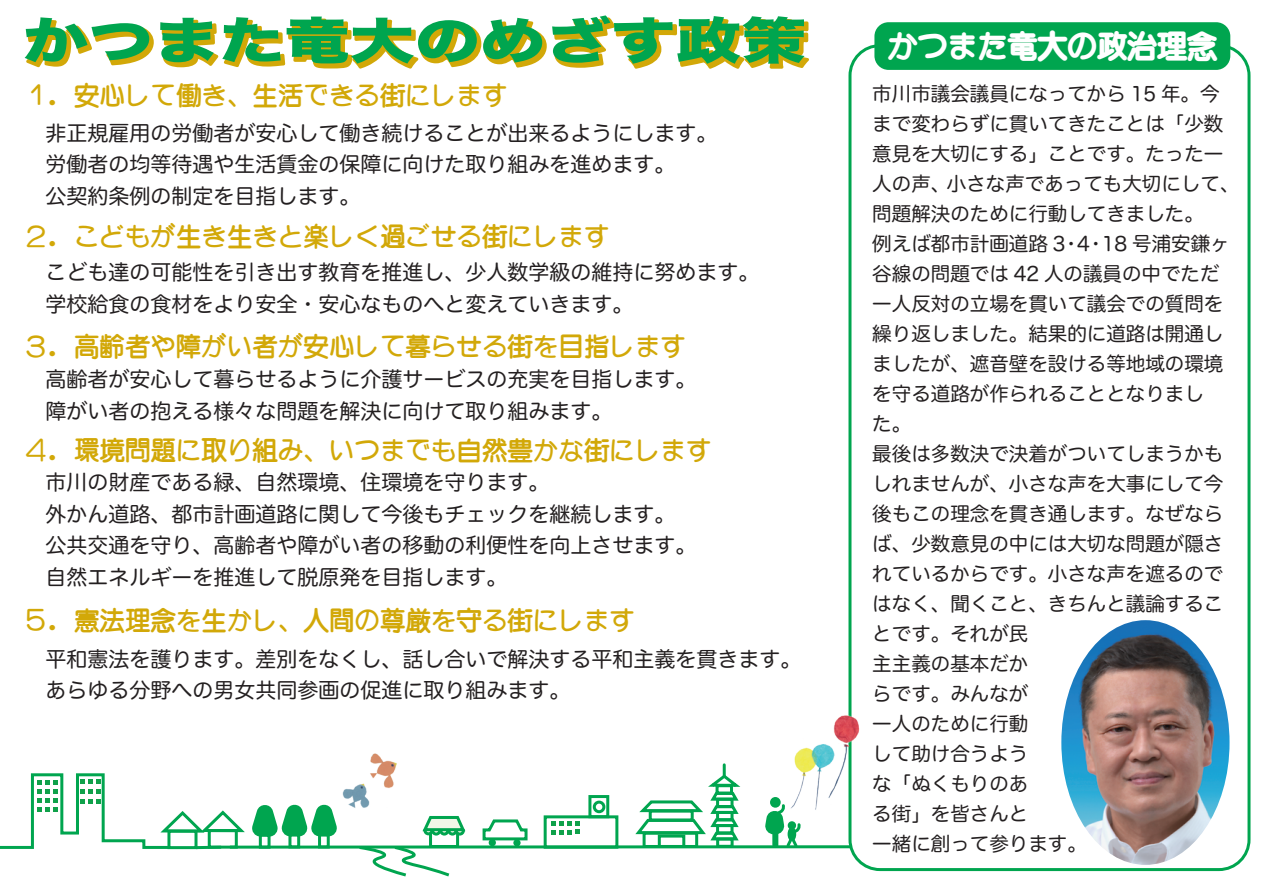
<style>
.page{position:relative;width:1263px;height:893px;background:#fff}
.page>*{position:absolute;margin:0;border:0;box-sizing:border-box;transform-origin:0 0}
.t1{font:49.95px "Hira Kaku Std W8";color:#00a54f;scale:1.31 1}
.t2{font:31.5px "TA marugo gf 01";letter-spacing:-.05em;color:#fff}
.t3{font:25.5px "TA marugo gf 03";color:#d2a808}
.t4{font:21px/31.5px "Hira Maru Pro W4";color:#231f20}
.t5{font:19.5px/30px "Hira Maru Pro W4";color:#231f20}
</style>
<div class="page">
<svg style="left:340px;top:845px;width:509px;height:4px"></svg>
<svg style="left:0;top:773px;width:340px;height:77px"></svg>
<svg style="left:356px;top:845px;width:97px;height:32px"></svg>
<div style="left:429px;top:828px;width:30px;height:20px;border:3px solid #00a54f"></div>
<svg style="left:422px;top:816px;width:44px;height:21px"></svg>
<div style="left:716px;top:837px;width:18px;height:11px;border:3px solid #00a54f"></div>
<div style="left:643px;top:832px;width:55px;height:16px;border:3px solid #00a54f"></div>
<svg style="left:635px;top:765px;width:106px;height:78px"></svg>
<div style="left:658px;top:834px;width:27px;height:14px;border:3px solid #00a54f"></div>
<div style="left:771px;top:798px;width:8px;height:8px;background:#00a54f;border-radius:50%"></div>
<div style="left:770px;top:797px;width:11px;height:11px;border:3px solid #00a54f;border-radius:50%"></div>
<div style="left:489px;top:839px;width:7px;height:7px;background:#00a54f;border-radius:50%"></div>
<div style="left:513px;top:839px;width:8px;height:7px;background:#00a54f;border-radius:50%"></div>
<svg style="left:482px;top:819px;width:46px;height:23px"></svg>
<div style="left:544px;top:815px;width:74px;height:34px;border:3px solid #00a54f"></div>
<div style="left:588px;top:795px;width:21px;height:23px;border:3px solid #00a54f"></div>
<div style="left:593px;top:801px;width:12px;height:12px;border:3px solid #00a54f;border-radius:50%"></div>
<svg style="left:551px;top:821px;width:29px;height:13px"></svg>
<svg style="left:765px;top:802px;width:36px;height:47px"></svg>
<div style="left:848px;top:44px;width:402px;height:827px;border:3px solid #00a54f;border-radius:30px"></div>
<div style="left:874px;top:22px;width:356px;height:48px;background:#00a54f;border-radius:14px"></div>
<svg style="left:26px;top:17px;width:783px;height:52px"></svg>
<img style="left:339px;top:753px;width:58px;height:61px">
<img style="left:787px;top:709px;width:73px;height:105px">
<img style="left:1061px;top:620px;width:168px;height:245px">
<h1 class="t1" style="left:23px;top:13px;width:599px">かつまた竜大のめざす政策</h1>
<h3 class="t3" style="left:23px;top:81px;width:486px">１．安心して働き、生活できる街にします</h3>
<p class="t4" style="left:45px;top:116px;width:673px">非正規雇用の労働者が安心して働き続けることが出来るようにします。労働者の均等待遇や生活賃金の保障に向けた取り組みを進めます。<br>公契約条例の制定を目指します。</p>
<h3 class="t3" style="left:23px;top:223px;width:588px">２．こどもが生き生きと楽しく過ごせる街にします</h3>
<p class="t4" style="left:45px;top:255px;width:715px">こども達の可能性を引き出す教育を推進し、少人数学級の維持に努めます。学校給食の食材をより安全・安心なものへと変えていきます。</p>
<h3 class="t3" style="left:23px;top:332px;width:665px">３．高齢者や障がい者が安心して暮らせる街を目指します</h3>
<p class="t4" style="left:45px;top:362px;width:652px">高齢者が安心して暮らせるように介護サービスの充実を目指します。障がい者の抱える様々な問題を解決に向けて取り組みます。</p>
<h3 class="t3" style="left:23px;top:436px;width:690px">４．環境問題に取り組み、いつまでも自然豊かな街にします</h3>
<p class="t4" style="left:45px;top:465px;width:652px">市川の財産である緑、自然環境、住環境を守ります。<br>外かん道路、都市計画道路に関して今後もチェックを継続します。公共交通を守り、高齢者や障がい者の移動の利便性を向上させます。自然エネルギーを推進して脱原発を目指します。</p>
<h3 class="t3" style="left:23px;top:606px;width:613px">５．憲法理念を生かし、人間の尊厳を守る街にします</h3>
<p class="t4" style="left:45px;top:642px;width:758px">平和憲法を護ります。差別をなくし、話し合いで解決する平和主義を貫きます。あらゆる分野への男女共同参画の促進に取り組みます。</p>
<h2 class="t2" style="left:887px;top:29px;width:333px">かつまた竜大の政治理念</h2>
<p class="t5" style="left:872px;top:78px;width:369px">市川市議会議員になってから 15 年。今まで変わらずに貫いてきたことは「少数意見を大切にする」ことです。たった一人の声、小さな声であっても大切にして、問題解決のために行動してきました。<br>例えば都市計画道路 3・4・18 号浦安鎌ヶ谷線の問題では 42 人の議員の中でただ一人反対の立場を貫いて議会での質問を繰り返しました。結果的に道路は開通しましたが、遮音壁を設ける等地域の環境を守る道路が作られることとなりまし<br>た。<br>最後は多数決で決着がついてしまうかもしれませんが、小さな声を大事にして今後もこの理念を貫き通します。なぜならば、少数意見の中には大切な問題が隠されているからです。小さな声を遮るのではなく、聞くこと、きちんと議論することです。それが民<br>主主義の基本だか<br>らです。みんなが<br>一人のために行動<br>して助け合うよう<br>な「ぬくもりのあ<br>る街」を皆さんと<br>一緒に創って参ります。</p>
</div>
